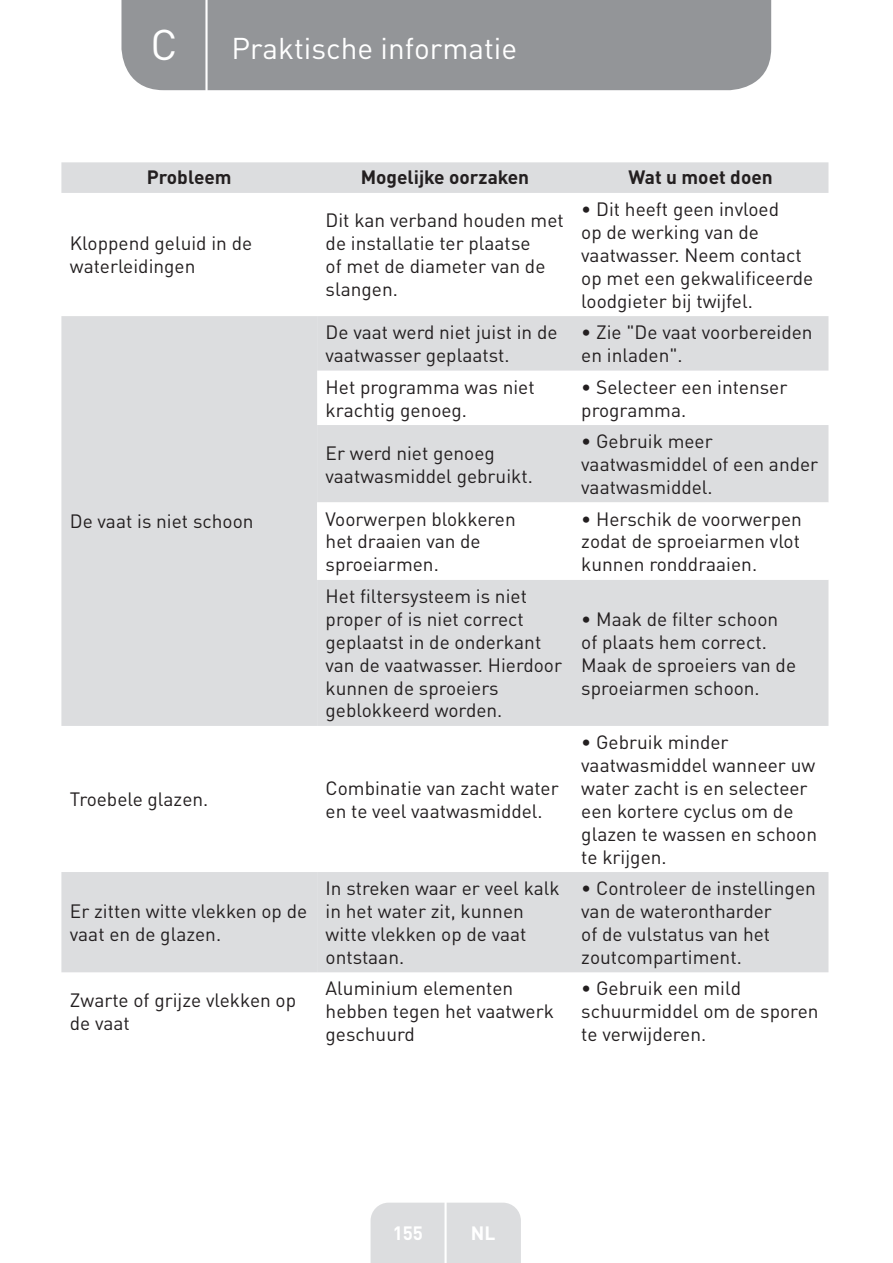
<style>
.page{position:relative;width:893px;height:1263px;background:#fff}
.page>*{position:absolute;margin:0;border:0;box-sizing:border-box;transform-origin:0 0}
.t1{font:42.45px "DIN Pro";color:#fff}
.t2{font:29.7px "DIN Pro";color:#fff}
.t3{font:19.05px/23px "DIN Pro";color:#231f20}
.t4{font:700 19.05px "DIN Pro";color:#231f20}
.t5{font:700 19.05px "DIN Pro";color:#fff}
</style>
<div class="page">
<div style="left:121px;top:0;width:650px;height:90px;background:#939598"></div>
<div style="left:370px;top:1203px;width:151px;height:60px;background:#dcdddf"></div>
<hr style="left:444px;top:1179px;width:3px;height:84px;background:#fff">
<hr style="left:205px;top:0;width:3px;height:93px;background:#fff">
<div style="left:61px;top:162px;width:767px;height:31px;background:#dcdddf"></div>
<svg style="left:61px;top:316px;width:256px;height:656px;fill:#dcdddf"></svg>
<svg style="left:317px;top:316px;width:511px;height:656px;fill:#dcdddf"></svg>
<svg style="left:317px;top:502px;width:511px;height:78px"></svg>
<h1 class="t1" style="left:150px;top:30px;width:29px">C</h1>
<h2 class="t2" style="left:231px;top:38px;width:287px">Praktische informatie</h2>
<p class="t4" style="left:147px;top:165px;width:86px">Probleem</p>
<p class="t4" style="left:361px;top:165px;width:170px">Mogelijke oorzaken</p>
<p class="t4" style="left:628px;top:165px;width:146px">Wat u moet doen</p>
<p class="t3" style="left:70px;top:234px;width:184px">Kloppend geluid in de waterleidingen</p>
<p class="t3" style="left:70px;top:512px;width:185px">De vaat is niet schoon</p>
<p class="t3" style="left:326px;top:211px;width:240px">Dit kan verband houden met de installatie ter plaatse<br>of met de diameter van de slangen.</p>
<p class="t3" style="left:581px;top:200px;width:234px">• Dit heeft geen invloed<br>op de werking van de vaatwasser. Neem contact op met een gekwalificeerde loodgieter bij twijfel.</p>
<p class="t3" style="left:326px;top:323px;width:234px">De vaat werd niet juist in de vaatwasser geplaatst.</p>
<p class="t3" style="left:581px;top:323px;width:233px">• Zie "De vaat voorbereiden en inladen".</p>
<p class="t3" style="left:326px;top:378px;width:211px">Het programma was niet krachtig genoeg.</p>
<p class="t3" style="left:581px;top:378px;width:208px">• Selecteer een intenser programma.</p>
<p class="t3" style="left:326px;top:444px;width:209px">Er werd niet genoeg vaatwasmiddel gebruikt.</p>
<p class="t3" style="left:581px;top:432px;width:238px">• Gebruik meer vaatwasmiddel of een ander vaatwasmiddel.</p>
<p class="t3" style="left:326px;top:509px;width:192px">Voorwerpen blokkeren het draaien van de sproeiarmen.</p>
<p class="t3" style="left:581px;top:509px;width:222px;text-align:justify">• Herschik de voorwerpen zodat de sproeiarmen vlot kunnen ronddraaien.</p>
<p class="t3" style="left:326px;top:587px;width:238px">Het filtersysteem is niet proper of is niet correct geplaatst in de onderkant van de vaatwasser. Hierdoor kunnen de sproeiers geblokkeerd worden.</p>
<p class="t3" style="left:581px;top:610px;width:216px">• Maak de filter schoon of plaats hem correct.<br>Maak de sproeiers van de sproeiarmen schoon.</p>
<p class="t3" style="left:70px;top:790px;width:140px">Troebele glazen.</p>
<p class="t3" style="left:326px;top:779px;width:235px">Combinatie van zacht water en te veel vaatwasmiddel.</p>
<p class="t3" style="left:581px;top:733px;width:237px">• Gebruik minder vaatwasmiddel wanneer uw water zacht is en selecteer een kortere cyclus om de glazen te wassen en schoon te krijgen.</p>
<p class="t3" style="left:70px;top:902px;width:239px">Er zitten witte vlekken op de vaat en de glazen.</p>
<p class="t3" style="left:326px;top:879px;width:236px">In streken waar er veel kalk in het water zit, kunnen witte vlekken op de vaat ontstaan.</p>
<p class="t3" style="left:581px;top:879px;width:236px">• Controleer de instellingen van de waterontharder<br>of de vulstatus van het zoutcompartiment.</p>
<p class="t3" style="left:70px;top:991px;width:228px">Zwarte of grijze vlekken op de vaat</p>
<p class="t3" style="left:326px;top:979px;width:230px">Aluminium elementen hebben tegen het vaatwerk geschuurd</p>
<p class="t3" style="left:581px;top:979px;width:239px">• Gebruik een mild schuurmiddel om de sporen te verwijderen.</p>
<p class="t5" style="left:393px;top:1220px;width:32px">155</p>
<p class="t5" style="left:471px;top:1220px;width:26px">NL</p>
</div>
